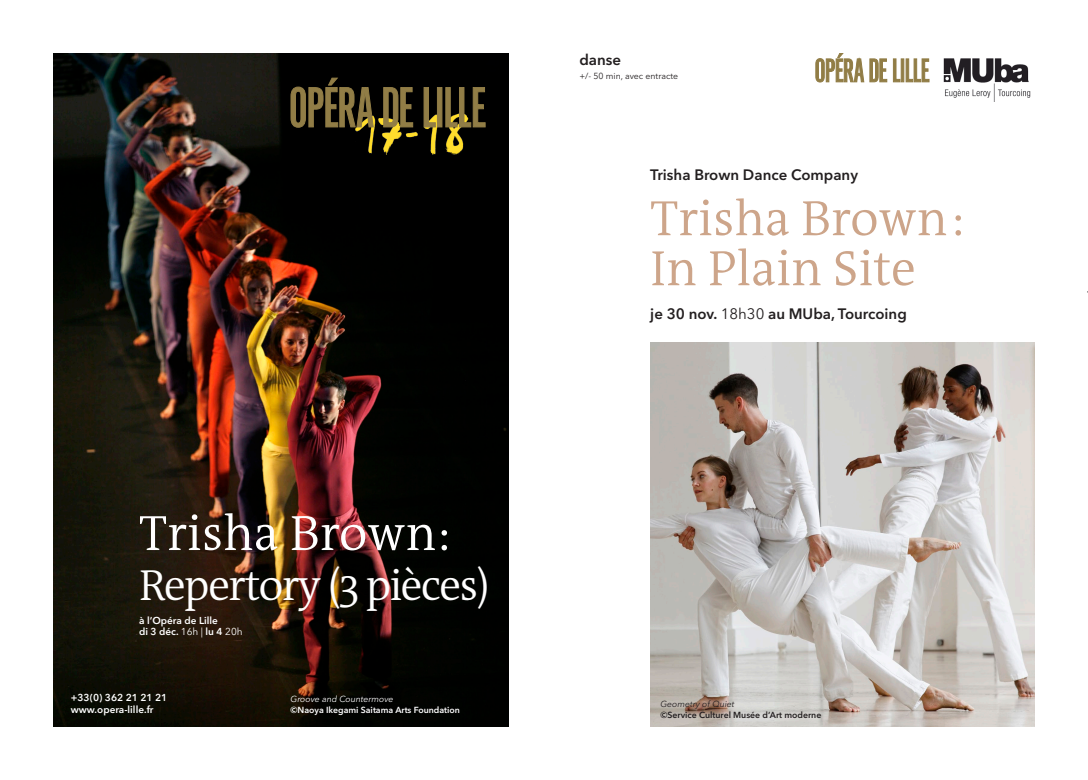
<style>
.page{position:relative;width:1088px;height:780px;background:#fff}
.page>*{position:absolute;margin:0;border:0;box-sizing:border-box;transform-origin:0 0}
.TITRE_34_24{font:300 50px "The Antiqua B W4";color:#cda58a}
.TITRE_34_24-2{font:300 50px "The Antiqua B W4";color:#fff}
.TITRE_34_24-3{font:300 43.75px "The Antiqua B W4";letter-spacing:-.04em;color:#fff}
.CALENDRIER_SAISON{font:600 15px "Avenir Next LT Pro";color:#231f20}
.DATES_CATEGORIE{font:600 15px "Avenir Next LT Pro";color:#231f20}
.CALENDRIER_SAISON-2{font:600 10px "Avenir Next LT Pro";color:#fff}
.t1{font:600 8.75px "Avenir Next LT Pro";color:#fff}
.t2{font:600 8.75px "Avenir Next LT Pro";color:#231f20}
.DATES{font:8.75px "Avenir Next LT Pro";color:#231f20}
.t3{font:italic 8.75px "Avenir Next LT Pro";color:#fff}
.t4{font:italic 8.75px "Avenir Next LT Pro";color:#231f20}
.s1{font-weight:400}
</style>
<div class="page">
<img style="left:650px;top:342px;width:385px;height:384px">
<img style="left:53px;top:53px;width:455px;height:673px">
<img style="left:345px;top:111px;width:140px;height:49px">
<svg style="left:423px;top:87px;width:13px;height:41px"></svg>
<div style="left:437px;top:87px;width:5px;height:40px;background:#917d46"></div>
<svg style="left:445px;top:87px;width:40px;height:41px;background:#544825"></svg>
<svg style="left:383px;top:87px;width:30px;height:41px"></svg>
<svg style="left:291px;top:78px;width:83px;height:50px;background:#4a4023"></svg>
<img style="left:943px;top:58px;width:88px;height:44px">
<svg style="left:893px;top:58px;width:36px;height:24px"></svg>
<svg style="left:815px;top:53px;width:72px;height:29px"></svg>
<p class="TITRE_34_24-2" style="left:139px;top:501px;width:313px">Trisha Brown:</p>
<p class="TITRE_34_24-3" style="left:139px;top:557px;width:352px">Repertory (3 pièces)</p>
<p class="CALENDRIER_SAISON-2" style="left:139px;top:614px;width:80px">à l’Opéra de Lille</p>
<p class="CALENDRIER_SAISON-2" style="left:139px;top:625px;width:105px">di 3 déc. <span class="s1">16h |</span> lu 4 <span class="s1">20h</span></p>
<p class="CALENDRIER_SAISON-2" style="left:71px;top:691px;width:98px">+33(0) 362 21 21 21</p>
<p class="CALENDRIER_SAISON-2" style="left:71px;top:703px;width:84px">www.opera-lille.fr</p>
<p class="t3" style="left:291px;top:693px;width:104px">Groove and Countermove</p>
<p class="t1" style="left:291px;top:704px;width:171px">©Naoya Ikegami Saitama Arts Foundation</p>
<p class="DATES_CATEGORIE" style="left:579px;top:50px;width:43px">danse</p>
<p class="DATES" style="left:579px;top:71px;width:100px">+/- 50 min, avec entracte</p>
<p class="CALENDRIER_SAISON" style="left:650px;top:166px;width:209px">Trisha Brown Dance Company</p>
<p class="TITRE_34_24" style="left:650px;top:186px;width:316px">Trisha Brown:</p>
<p class="TITRE_34_24" style="left:650px;top:236px;width:267px">In Plain Site</p>
<p class="CALENDRIER_SAISON" style="left:650px;top:305px;width:258px">je 30 nov. <span class="s1">18h30</span> au MUba, Tourcoing</p>
<p class="t4" style="left:660px;top:699px;width:76px">Geometry of Quiet</p>
<p class="t2" style="left:660px;top:709px;width:162px">©Service Culturel Musée d’Art moderne</p>
</div>
